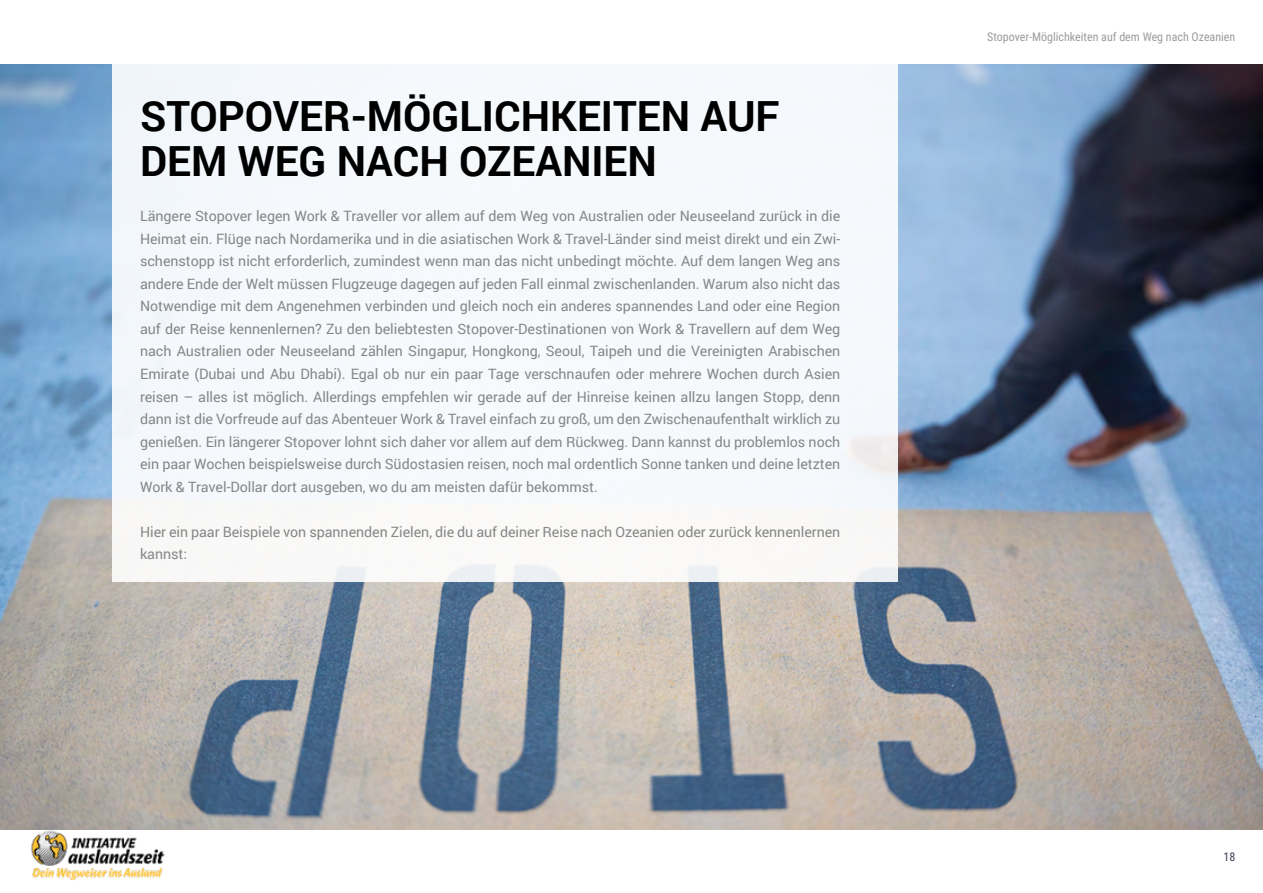
<style>
.page{position:relative;width:1263px;height:893px;background:#fff}
.page>*{position:absolute;margin:0;border:0;box-sizing:border-box;transform-origin:0 0}
.t1{font:700 41.55px/45px "Roboto";color:#000}
.t2{font:14.25px/22.5px "Roboto";letter-spacing:-.005em;color:#868786;text-align:justify}
.t3{font:12px "Roboto Condensed";color:#9c9c9d}
.t4{font:12px "Roboto Condensed";color:#3e3f57}
</style>
<div class="page">
<img style="left:31px;top:830px;width:134px;height:51px">
<img style="left:0;top:64px;width:1263px;height:766px">
<div style="left:112px;top:61px;width:786px;height:521px;background:#f6f9fc"></div>
<h1 class="t1" style="left:140px;top:92px;width:641px">STOPOVER-MÖGLICHKEITEN AUF<br>DEM WEG NACH OZEANIEN</h1>
<p class="t2" style="left:140px;top:204px;width:702px">Längere Stopover legen Work &amp; Traveller vor allem auf dem Weg von Australien oder Neuseeland zurück in die Heimat ein. Flüge nach Nordamerika und in die asiatischen Work &amp; Travel-Länder sind meist direkt und ein Zwi&shy;schenstopp ist nicht erforderlich, zumindest wenn man das nicht unbedingt möchte. Auf dem langen Weg ans andere Ende der Welt müssen Flugzeuge dagegen auf jeden Fall einmal zwischenlanden. Warum also nicht das Notwendige mit dem Angenehmen verbinden und gleich noch ein anderes spannendes Land oder eine Region auf der Reise kennenlernen? Zu den beliebtesten Stopover-Destinationen von Work &amp; Travellern auf dem Weg nach Australien oder Neuseeland zählen Singapur, Hongkong, Seoul, Taipeh und die Vereinigten Arabischen Emirate (Dubai und Abu Dhabi). Egal ob nur ein paar Tage verschnaufen oder mehrere Wochen durch Asien reisen – alles ist möglich. Allerdings empfehlen wir gerade auf der Hinreise keinen allzu langen Stopp, denn dann ist die Vorfreude auf das Abenteuer Work &amp; Travel einfach zu groß, um den Zwischenaufenthalt wirklich zu genießen. Ein längerer Stopover lohnt sich daher vor allem auf dem Rückweg. Dann kannst du problemlos noch ein paar Wochen beispielsweise durch Südostasien reisen, noch mal ordentlich Sonne tanken und deine letzten Work &amp; Travel-Dollar dort ausgeben, wo du am meisten dafür bekommst.</p>
<p class="t2" style="left:140px;top:520px;width:702px">Hier ein paar Beispiele von spannenden Zielen, die du auf deiner Reise nach Ozeanien oder zurück kennenlernen kannst:</p>
<p class="t3" style="left:987px;top:29px;width:250px">Stopover-Möglichkeiten auf dem Weg nach Ozeanien</p>
<p class="t4" style="left:1223px;top:848px;width:13px">18</p>
</div>
